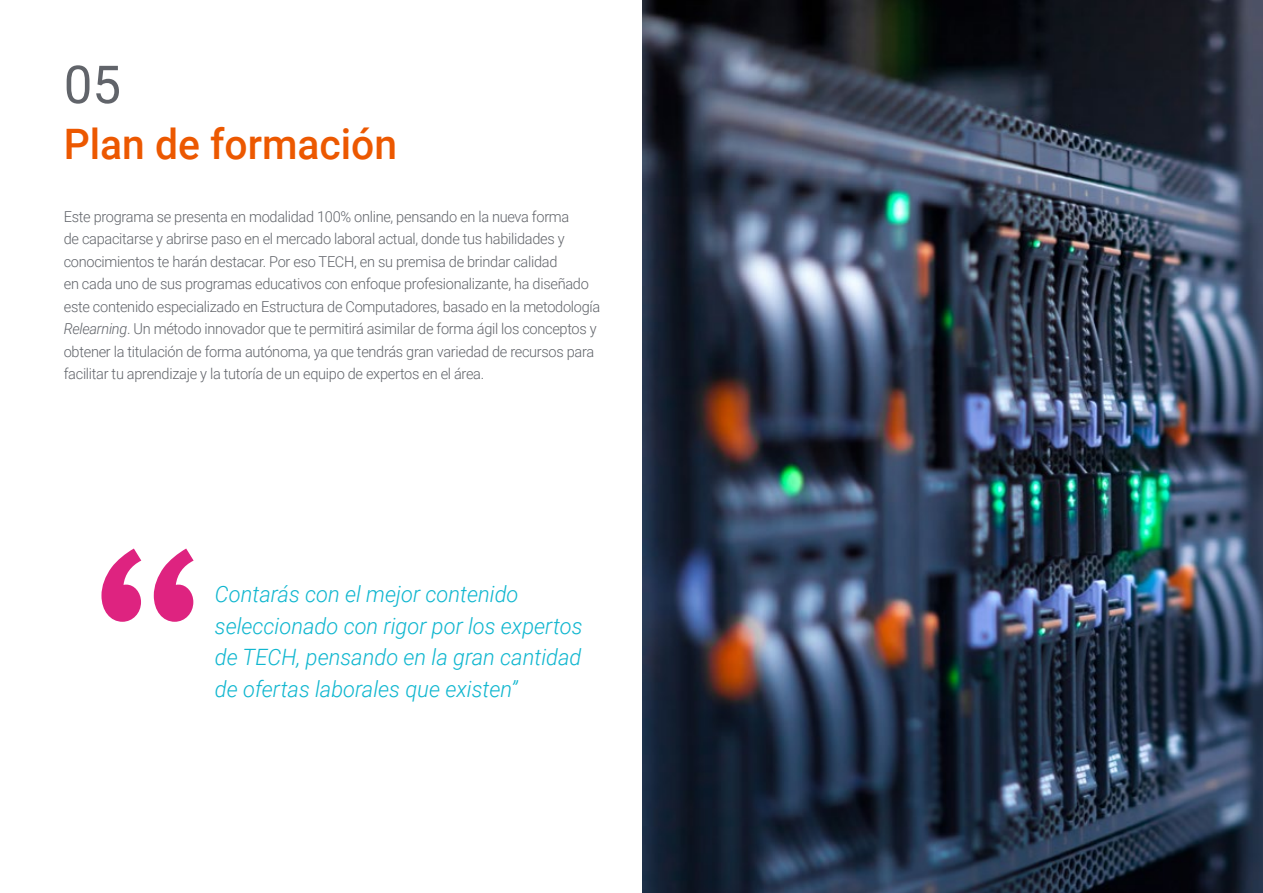
<style>
.page{position:relative;width:1263px;height:893px;background:#fff}
.page>*{position:absolute;margin:0;border:0;box-sizing:border-box;transform-origin:0 0}
.t1{font:52.5px "Roboto";color:#61646a}
.t2{font:500 42px "Roboto";color:#ec5800}
.t3{font:italic 300 22.5px/31.5px "Roboto";color:#0fb6cf}
.t4{font:300 15px/22.5px "Roboto";letter-spacing:-.02em;color:#61646a}
.s1{font-style:italic}
</style>
<div class="page">
<svg style="left:101px;top:549px;width:93px;height:73px"></svg>
<img style="left:642px;top:0;width:621px;height:893px">
<h1 class="t1" style="left:64px;top:48px;width:59px">05</h1>
<h2 class="t2" style="left:64px;top:115px;width:335px">Plan de formación</h2>
<p class="t4" style="left:64px;top:204px;width:538px">Este programa se presenta en modalidad 100% online, pensando en la nueva forma<br>de capacitarse y abrirse paso en el mercado laboral actual, donde tus habilidades y conocimientos te harán destacar. Por eso TECH, en su premisa de brindar calidad<br>en cada uno de sus programas educativos con enfoque profesionalizante, ha diseñado este contenido especializado en Estructura de Computadores, basado en la metodología <span class="s1">Relearning</span>. Un método innovador que te permitirá asimilar de forma ágil los conceptos y obtener la titulación de forma autónoma, ya que tendrás gran variedad de recursos para facilitar tu aprendizaje y la tutoría de un equipo de expertos en el área.</p>
<h3 class="t3" style="left:215px;top:577px;width:369px">Contarás con el mejor contenido seleccionado con rigor por los expertos de TECH, pensando en la gran cantidad de ofertas laborales que existen”</h3>
</div>
